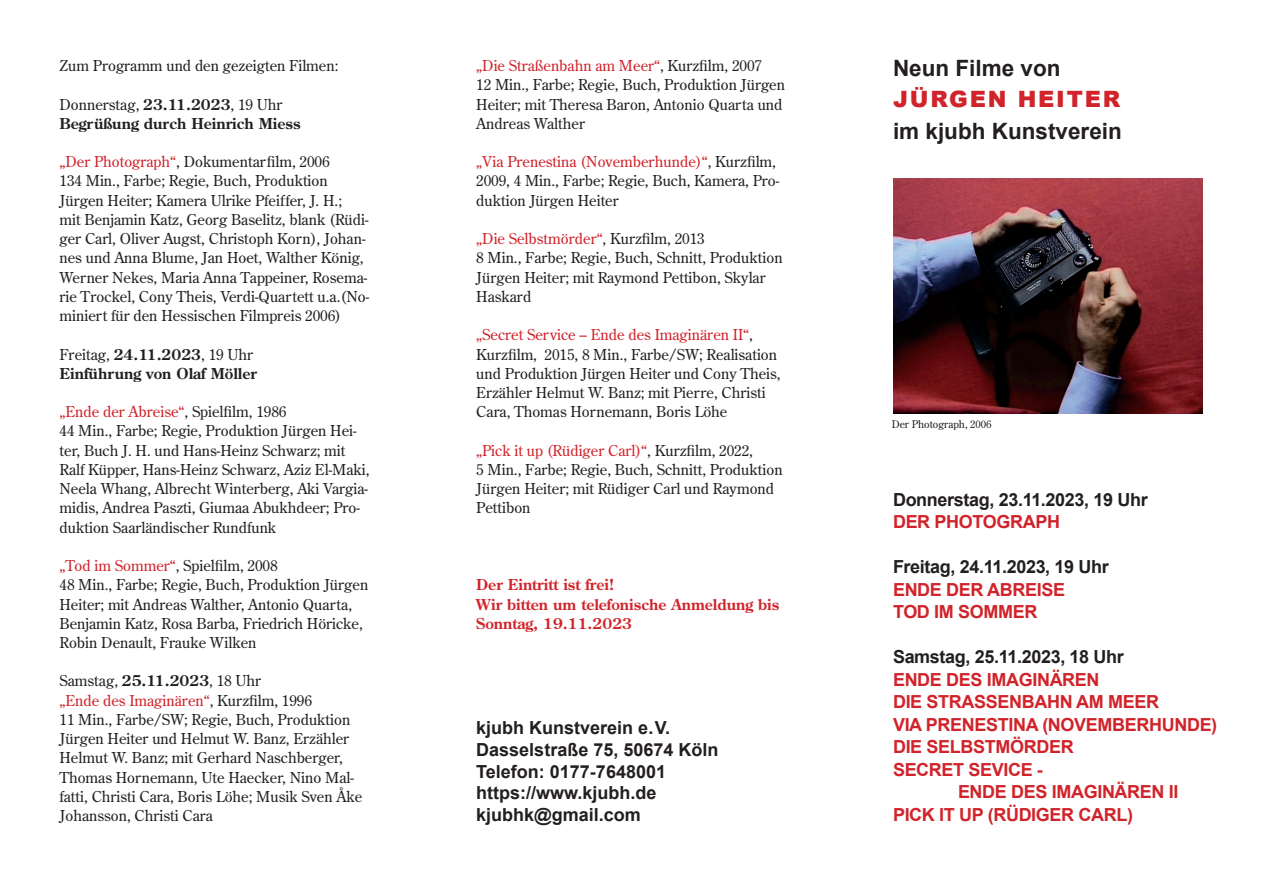
<style>
.page{position:relative;width:1263px;height:893px;background:#fff}
.page>*{position:absolute;margin:0;border:0;box-sizing:border-box;transform-origin:0 0}
.t1{font:700 22.5px "Arial";color:#231f20}
.t2{font:900 22.5px "Arial";letter-spacing:.08em;color:#d1232a}
.t3{font:700 18px/22.5px "Arial";letter-spacing:-.02em;color:#d1232a}
.t4{font:700 18px/21.6px "Arial";color:#231f20}
.t5{font:700 18px "Arial";letter-spacing:-.02em;color:#231f20}
.t6{font:15px/19.2px "Century Old Style Std";color:#231f20}
.t7{font:700 15px/19.2px "Century Old Style Std";color:#231f20}
.t8{font:700 15px/19.2px "Century Old Style Std";color:#d1232a}
.t9{font:10.5px "Century Old Style Std";color:#231f20}
.s1{font-weight:400}
.s2{color:#d1232a}
.s3{font-weight:700}
</style>
<div class="page">
<img style="left:893px;top:179px;width:310px;height:235px">
<p class="t6" style="left:60px;top:56px;width:280px">Zum Programm und den gezeigten Filmen:</p>
<p class="t7" style="left:60px;top:95px;width:243px"><span class="s1">Donnerstag,</span> 23.11.2023<span class="s1">, 19 Uhr<br></span>Begrüßung durch Heinrich Miess</p>
<p class="t6" style="left:60px;top:152px;width:311px"><span class="s2">„Der Photograph“</span>, Dokumentarfilm, 2006<br>134 Min., Farbe; Regie, Buch, Produktion Jürgen Heiter; Kamera Ulrike Pfeiffer, J. H.;<br>mit Benjamin Katz, Georg Baselitz, blank (Rüdi&shy;ger Carl, Oliver Augst, Christoph Korn), Johan&shy;nes und Anna Blume, Jan Hoet, Walther König, Werner Nekes, Maria Anna Tappeiner, Rosema&shy;rie Trockel, Cony Theis, Verdi-Quartett u.a.(No&shy;miniert für den Hessischen Filmpreis 2006)</p>
<p class="t7" style="left:60px;top:345px;width:199px"><span class="s1">Freitag,</span> 24.11.2023<span class="s1">, 19 Uhr<br></span>Einführung von Olaf Möller</p>
<p class="t6" style="left:60px;top:402px;width:311px"><span class="s2">„Ende der Abreise“</span>, Spielfilm, 1986<br>44 Min., Farbe; Regie, Produktion Jürgen Hei&shy;ter, Buch J. H. und Hans-Heinz Schwarz; mit Ralf Küpper, Hans-Heinz Schwarz, Aziz El-Maki, Neela Whang, Albrecht Winterberg, Aki Vargia&shy;midis, Andrea Paszti, Giumaa Abukhdeer; Pro&shy;duktion Saarländischer Rundfunk</p>
<p class="t6" style="left:60px;top:556px;width:310px"><span class="s2">„Tod im Sommer“</span>, Spielfilm, 2008<br>48 Min., Farbe; Regie, Buch, Produktion Jürgen Heiter; mit Andreas Walther, Antonio Quarta, Benjamin Katz, Rosa Barba, Friedrich Höricke, Robin Denault, Frauke Wilken</p>
<p class="t6" style="left:60px;top:672px;width:304px">Samstag, <span class="s3">25.11.2023</span>, 18 Uhr<br><span class="s2">„Ende des Imaginären“</span>, Kurzfilm, 1996<br>11 Min., Farbe/SW; Regie, Buch, Produktion Jürgen Heiter und Helmut W. Banz, Erzähler Helmut W. Banz; mit Gerhard Naschberger, Thomas Hornemann, Ute Haecker, Nino Mal&shy;fatti, Christi Cara, Boris Löhe; Musik Sven Åke Johansson, Christi Cara</p>
<p class="t6" style="left:476px;top:56px;width:310px"><span class="s2">„Die Straßenbahn am Meer“</span>, Kurzfilm, 2007<br>12 Min., Farbe; Regie, Buch, Produktion Jürgen Heiter; mit Theresa Baron, Antonio Quarta und Andreas Walther</p>
<p class="t6" style="left:476px;top:152px;width:305px"><span class="s2">„Via Prenestina (Novemberhunde)“</span>, Kurzfilm,<br>2009, 4 Min., Farbe; Regie, Buch, Kamera, Pro&shy;duktion Jürgen Heiter</p>
<p class="t6" style="left:476px;top:229px;width:308px"><span class="s2">„Die Selbstmörder“</span>, Kurzfilm, 2013<br>8 Min., Farbe; Regie, Buch, Schnitt, Produktion Jürgen Heiter; mit Raymond Pettibon, Skylar Haskard</p>
<p class="t6" style="left:476px;top:325px;width:306px"><span class="s2">„Secret Service – Ende des Imaginären II“</span>, Kurzfilm, 2015, 8 Min., Farbe/SW; Realisation und Produktion Jürgen Heiter und Cony Theis, Erzähler Helmut W. Banz; mit Pierre, Christi Cara, Thomas Hornemann, Boris Löhe</p>
<p class="t6" style="left:476px;top:441px;width:308px"><span class="s2">„Pick it up (Rüdiger Carl)“</span>, Kurzfilm, 2022,<br>5 Min., Farbe; Regie, Buch, Schnitt, Produktion Jürgen Heiter; mit Rüdiger Carl und Raymond Pettibon</p>
<p class="t8" style="left:476px;top:575px;width:305px">Der Eintritt ist frei!<br>Wir bitten um telefonische Anmeldung bis<br>Sonntag, 19.11.2023</p>
<p class="t4" style="left:476px;top:717px;width:244px">kjubh Kunstverein e.V.<br>Dasselstraße 75, 50674 Köln<br>Telefon: 0177-7648001 https://www.kjubh.de kjubhk@gmail.com</p>
<h1 class="t1" style="left:893px;top:56px;width:169px">Neun Filme von</h1>
<h1 class="t2" style="left:893px;top:83px;width:229px">JÜRGEN HEITER</h1>
<h1 class="t1" style="left:893px;top:119px;width:230px">im kjubh Kunstverein</h1>
<p class="t9" style="left:892px;top:418px;width:101px">Der Photograph, 2006</p>
<p class="t5" style="left:893px;top:489px;width:256px">Donnerstag, 23.11.2023, 19 Uhr</p>
<p class="t3" style="left:893px;top:511px;width:169px">DER PHOTOGRAPH</p>
<p class="t5" style="left:893px;top:557px;width:217px">Freitag, 24.11.2023, 19 Uhr</p>
<p class="t3" style="left:893px;top:578px;width:173px">ENDE DER ABREISE<br>TOD IM SOMMER</p>
<p class="t5" style="left:893px;top:647px;width:232px">Samstag, 25.11.2023, 18 Uhr</p>
<p class="t3" style="left:893px;top:668px;width:208px">ENDE DES IMAGINÄREN</p>
<p class="t3" style="left:893px;top:691px;width:268px">DIE STRASSENBAHN AM MEER</p>
<p class="t3" style="left:893px;top:713px;width:326px">VIA PRENESTINA (NOVEMBERHUNDE)</p>
<p class="t3" style="left:893px;top:736px;width:182px">DIE SELBSTMÖRDER</p>
<p class="t3" style="left:893px;top:758px;width:151px">SECRET SEVICE -</p>
<p class="t3" style="left:958px;top:781px;width:222px">ENDE DES IMAGINÄREN II</p>
<p class="t3" style="left:893px;top:803px;width:242px">PICK IT UP (RÜDIGER CARL)</p>
</div>
